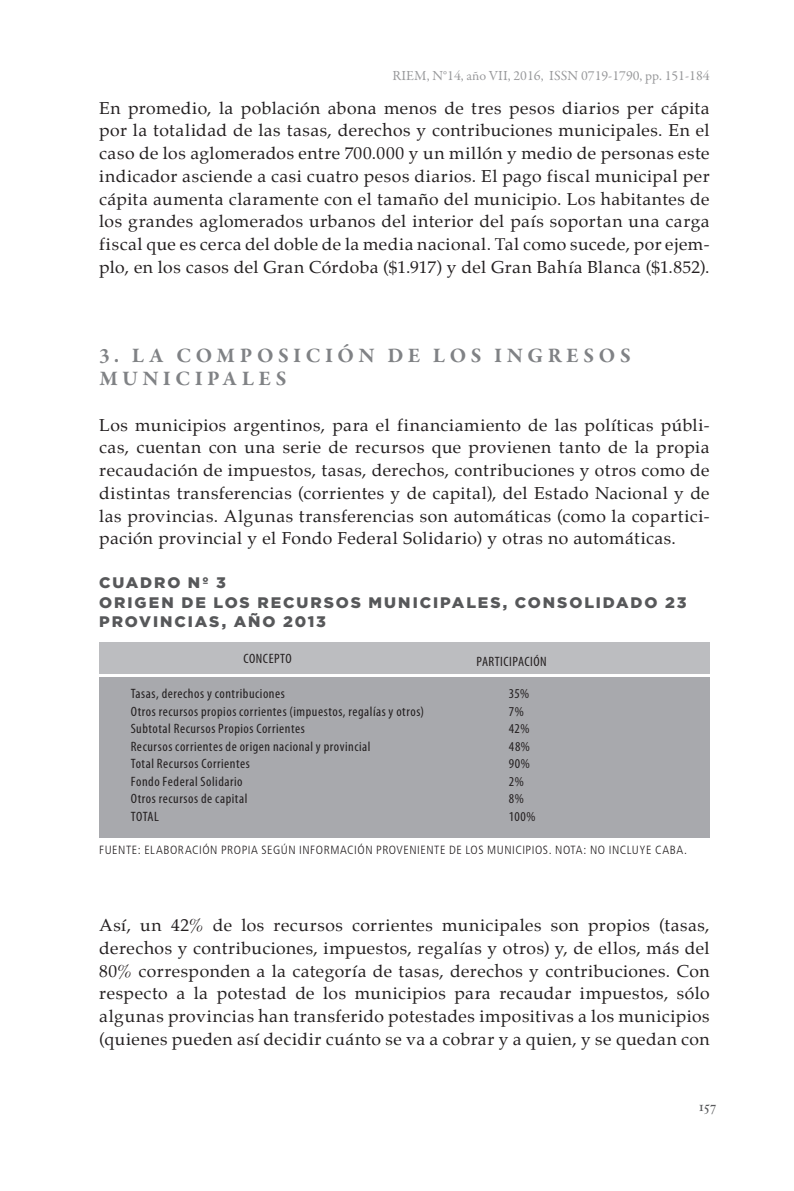
<style>
.page{position:relative;width:794px;height:1191px;background:#fff}
.page>*{position:absolute;margin:0;border:0;box-sizing:border-box;transform-origin:0 0}
.t1{font:700 21px/22.8px "Garamond Premr Pro";letter-spacing:.215em;color:#808285}
.t2{font:16.97px/22.8px "Palatino";letter-spacing:.025em;color:#231f20;text-align:justify}
.t3{font:900 15.22px/19.2px "Gotham";letter-spacing:.12em;color:#57585a}
.t4{font:14px "Garamond Premr Pro";color:#6c6d70}
.t5{font:14px "Hoefler Text";color:#57585a}
.t6{font:condensed 13.65px "Myriad Pro";letter-spacing:.04em;color:#231f20}
.t7{font:300 condensed 11.9px "Frutiger";letter-spacing:.045em;color:#231f20}
</style>
<div class="page">
<div style="left:99px;top:642px;width:610px;height:31px;background:#bcbdc0"></div>
<div style="left:99px;top:677px;width:610px;height:160px;background:#a8a9ad"></div>
<p class="t4" style="left:392px;top:67px;width:319px">RIEM, N°14, año VII, 2016, ISSN 0719-1790, pp. 151-184</p>
<p class="t2" style="left:99px;top:96px;width:612px">En promedio, la población abona menos de tres pesos diarios per cápita por la totalidad de las tasas, derechos y contribuciones municipales. En el caso de los aglomerados entre 700.000 y un millón y medio de personas este indicador asciende a casi cuatro pesos diarios. El pago fiscal municipal per cápita aumenta claramente con el tamaño del municipio. Los habitantes de los grandes aglomerados urbanos del interior del país soportan una carga fiscal que es cerca del doble de la media nacional. Tal como sucede, por ejem&shy;plo, en los casos del Gran Córdoba ($1.917) y del Gran Bahía Blanca ($1.852).</p>
<p class="t1" style="left:99px;top:344px;width:533px">3. LA COMPOSICIÓN DE LOS INGRESOS<br>MUNICIPALES</p>
<p class="t2" style="left:99px;top:413px;width:612px">Los municipios argentinos, para el financiamiento de las políticas públi&shy;cas, cuentan con una serie de recursos que provienen tanto de la propia recaudación de impuestos, tasas, derechos, contribuciones y otros como de distintas transferencias (corrientes y de capital), del Estado Nacional y de las provincias. Algunas transferencias son automáticas (como la copartici&shy;pación provincial y el Fondo Federal Solidario) y otras no automáticas.</p>
<p class="t3" style="left:99px;top:573px;width:589px">CUADRO Nº 3<br>ORIGEN DE LOS RECURSOS MUNICIPALES, CONSOLIDADO 23<br>PROVINCIAS, AÑO 2013</p>
<p class="t6" style="left:244px;top:650px;width:50px">CONCEPTO</p>
<p class="t6" style="left:476px;top:653px;width:72px">PARTICIPACIÓN</p>
<p class="t6" style="left:131px;top:685px;width:156px">Tasas, derechos y contribuciones</p>
<p class="t6" style="left:509px;top:685px;width:22px">35%</p>
<p class="t6" style="left:131px;top:703px;width:295px">Otros recursos propios corrientes (impuestos, regalías y otros)</p>
<p class="t6" style="left:509px;top:703px;width:16px">7%</p>
<p class="t6" style="left:131px;top:720px;width:175px">Subtotal Recursos Propios Corrientes</p>
<p class="t6" style="left:509px;top:720px;width:22px">42%</p>
<p class="t6" style="left:131px;top:738px;width:241px">Recursos corrientes de origen nacional y provincial</p>
<p class="t6" style="left:509px;top:738px;width:23px">48%</p>
<p class="t6" style="left:131px;top:755px;width:121px">Total Recursos Corrientes</p>
<p class="t6" style="left:509px;top:755px;width:23px">90%</p>
<p class="t6" style="left:131px;top:773px;width:113px">Fondo Federal Solidario</p>
<p class="t6" style="left:509px;top:773px;width:16px">2%</p>
<p class="t6" style="left:131px;top:790px;width:118px">Otros recursos de capital</p>
<p class="t6" style="left:509px;top:790px;width:16px">8%</p>
<p class="t6" style="left:131px;top:808px;width:30px">TOTAL</p>
<p class="t6" style="left:509px;top:808px;width:28px">100%</p>
<p class="t7" style="left:99px;top:843px;width:589px">FUENTE: ELABORACIÓN PROPIA SEGÚN INFORMACIÓN PROVENIENTE DE LOS MUNICIPIOS. NOTA: NO INCLUYE CABA.</p>
<p class="t2" style="left:99px;top:914px;width:612px">Así, un 42% de los recursos corrientes municipales son propios (tasas, derechos y contribuciones, impuestos, regalías y otros) y, de ellos, más del 80% corresponden a la categoría de tasas, derechos y contribuciones. Con respecto a la potestad de los municipios para recaudar impuestos, sólo algunas provincias han transferido potestades impositivas a los municipios (quienes pueden así decidir cuánto se va a cobrar y a quien, y se quedan con</p>
<p class="t5" style="left:699px;top:1098px;width:19px">157</p>
</div>
